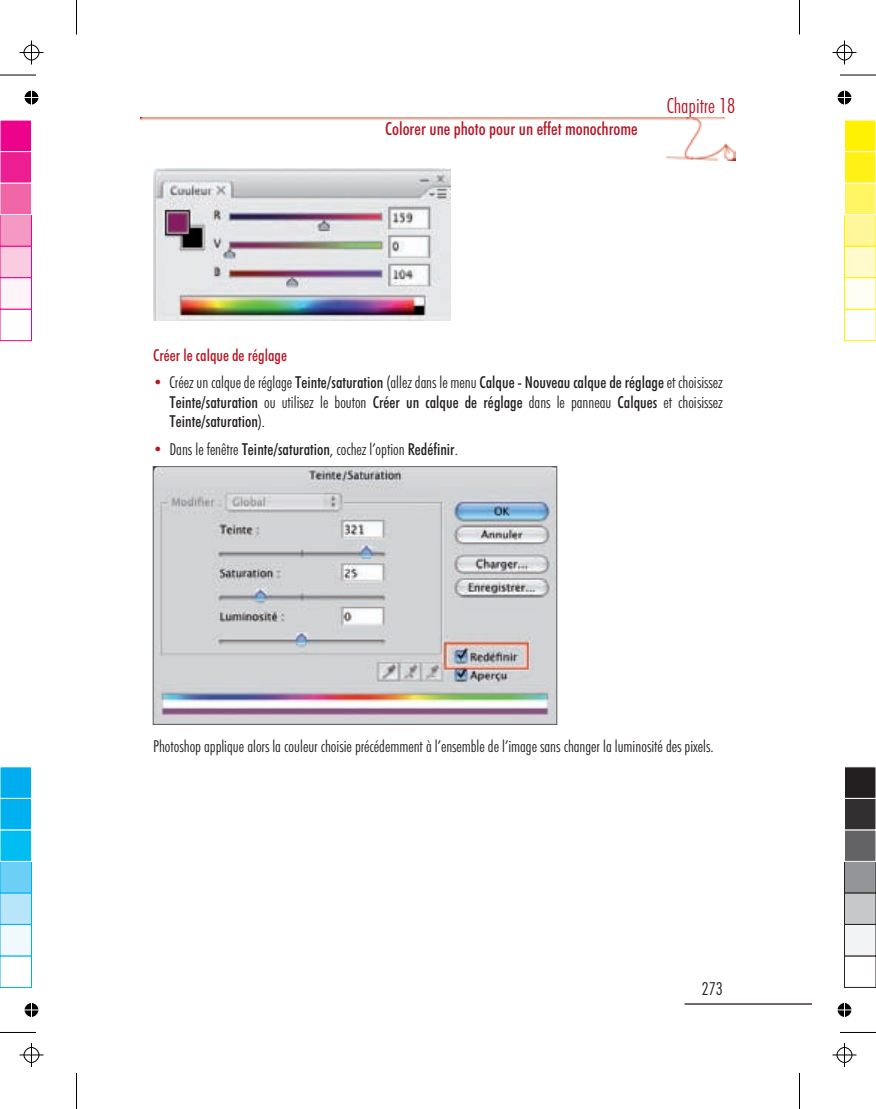
<style>
.page{position:relative;width:876px;height:1109px;background:#fff}
.page>*{position:absolute;margin:0;border:0;box-sizing:border-box;transform-origin:0 0}
.t1{font:21px "Futura Lt Cn BT";color:#b51625}
.t2{font:18px "Futura Md Cn BT";color:#b51625}
.t3{font:18px "Futura Lt Cn BT";color:#231f20}
.t4{font:16.5px "Futura Lt Cn BT";color:#231f20}
.t5{font:16.5px/19.2px "Futura Md Cn BT";color:#231f20}
.t6{font:16.5px "Futura Md Cn BT";color:#b51625}
.s1{font-size:16.2px;color:#b51625}
.s2{font-family:"Futura Md Cn BT"}
.s3{font-family:"Futura Lt Cn BT"}
</style>
<div class="page">
<img style="left:141px;top:118px;width:595px;height:42px">
<hr style="left:685px;top:1003px;width:127px;height:1px;background:#48373a">
<img style="left:155px;top:468px;width:400px;height:254px">
<div style="left:153px;top:466px;width:404px;height:258px;border:1px solid #57585a"></div>
<img style="left:153px;top:169px;width:298px;height:152px">
<hr style="left:0;top:1032px;width:36px;height:1px;background:#000">
<hr style="left:76px;top:1072px;width:1px;height:36px;background:#000">
<hr style="left:0;top:75px;width:36px;height:1px;background:#000">
<hr style="left:76px;top:0;width:1px;height:34px;background:#000">
<hr style="left:840px;top:75px;width:36px;height:1px;background:#000">
<hr style="left:799px;top:0;width:1px;height:34px;background:#000">
<hr style="left:840px;top:1032px;width:36px;height:1px;background:#000">
<hr style="left:799px;top:1072px;width:1px;height:36px;background:#000">
<svg style="left:20px;top:1043px;width:24px;height:23px"></svg>
<svg style="left:20px;top:40px;width:24px;height:24px"></svg>
<svg style="left:832px;top:40px;width:24px;height:24px"></svg>
<svg style="left:832px;top:1043px;width:24px;height:23px"></svg>
<svg style="left:24px;top:1002px;width:15px;height:16px"></svg>
<svg style="left:24px;top:90px;width:15px;height:15px"></svg>
<svg style="left:837px;top:90px;width:15px;height:15px"></svg>
<svg style="left:837px;top:1002px;width:15px;height:16px"></svg>
<div style="left:0;top:955px;width:32px;height:32px;background:#fff;border:1px solid #00aeef"></div>
<div style="left:0;top:924px;width:32px;height:32px;background:#f0f9fd;border:1px solid #00aeef"></div>
<div style="left:0;top:892px;width:32px;height:32px;background:#b9e5fa;border:1px solid #00aeef"></div>
<div style="left:0;top:861px;width:32px;height:32px;background:#6bcff6;border:1px solid #00aeef"></div>
<div style="left:0;top:829px;width:32px;height:32px;background:#01bdf2;border:1px solid #fff"></div>
<div style="left:0;top:798px;width:32px;height:32px;background:#00b1ef;border:1px solid #fff"></div>
<div style="left:0;top:766px;width:32px;height:32px;background:#00aeef;border:1px solid #fff"></div>
<div style="left:0;top:309px;width:32px;height:32px;background:#fff;border:1px solid #ed028c"></div>
<div style="left:0;top:277px;width:32px;height:32px;background:#fdf4f8;border:1px solid #ed028c"></div>
<div style="left:0;top:246px;width:32px;height:32px;background:#f9ccdf;border:1px solid #ed028c"></div>
<div style="left:0;top:214px;width:32px;height:32px;background:#f499c2;border:1px solid #ed028c"></div>
<div style="left:0;top:183px;width:32px;height:32px;background:#f166a7;border:1px solid #fff"></div>
<div style="left:0;top:151px;width:32px;height:32px;background:#ed1e91;border:1px solid #fff"></div>
<div style="left:0;top:120px;width:32px;height:32px;background:#ed028c;border:1px solid #fff"></div>
<div style="left:844px;top:309px;width:32px;height:32px;background:#fff;border:1px solid #fff101"></div>
<div style="left:844px;top:277px;width:32px;height:32px;background:#fffef4;border:1px solid #fff101"></div>
<div style="left:844px;top:246px;width:32px;height:32px;background:#fffbcc;border:1px solid #fff101"></div>
<div style="left:844px;top:214px;width:32px;height:32px;background:#fff79a;border:1px solid #fff101"></div>
<div style="left:844px;top:183px;width:32px;height:32px;background:#fff461;border:1px solid #fff"></div>
<div style="left:844px;top:151px;width:32px;height:32px;background:#fff116;border:1px solid #fff"></div>
<div style="left:844px;top:120px;width:32px;height:32px;background:#fff101;border:1px solid #fff"></div>
<div style="left:844px;top:955px;width:32px;height:32px;background:#fff;border:1px solid #231f20"></div>
<div style="left:844px;top:924px;width:32px;height:32px;background:#f2f3f4;border:1px solid #231f20"></div>
<div style="left:844px;top:892px;width:32px;height:32px;background:#c7c8ca;border:1px solid #231f20"></div>
<div style="left:844px;top:861px;width:32px;height:32px;background:#939598;border:1px solid #231f20"></div>
<div style="left:844px;top:829px;width:32px;height:32px;background:#636366;border:1px solid #fff"></div>
<div style="left:844px;top:798px;width:32px;height:32px;background:#312f30;border:1px solid #fff"></div>
<div style="left:844px;top:766px;width:32px;height:32px;background:#231f20;border:1px solid #fff"></div>
<p class="t2" style="left:385px;top:121px;width:254px">Colorer une photo pour un effet monochrome</p>
<p class="t1" style="left:667px;top:97px;width:70px">Chapitre 18</p>
<p class="t6" style="left:153px;top:348px;width:136px">Créer le calque de réglage</p>
<p class="t4" style="left:153px;top:376px;width:571px"><span class="s1">•</span> Créez un calque de réglage <span class="s2">Teinte/saturation</span> (allez dans le menu <span class="s2">Calque - Nouveau calque de réglage</span> et choisissez</p>
<p class="t5" style="left:170px;top:394px;width:555px">Teinte/saturation <span class="s3">ou utilisez le bouton</span> Créer un calque de réglage <span class="s3">dans le panneau</span> Calques <span class="s3">et choisissez<br></span>Teinte/saturation<span class="s3">).</span></p>
<p class="t4" style="left:153px;top:442px;width:306px"><span class="s1">•</span> Dans le fenêtre <span class="s2">Teinte/saturation</span>, cochez l’option <span class="s2">Redéfinir</span>.</p>
<p class="t4" style="left:153px;top:739px;width:562px">Photoshop applique alors la couleur choisie précédemment à l’ensemble de l’image sans changer la luminosité des pixels.</p>
<p class="t3" style="left:702px;top:980px;width:23px">273</p>
</div>
